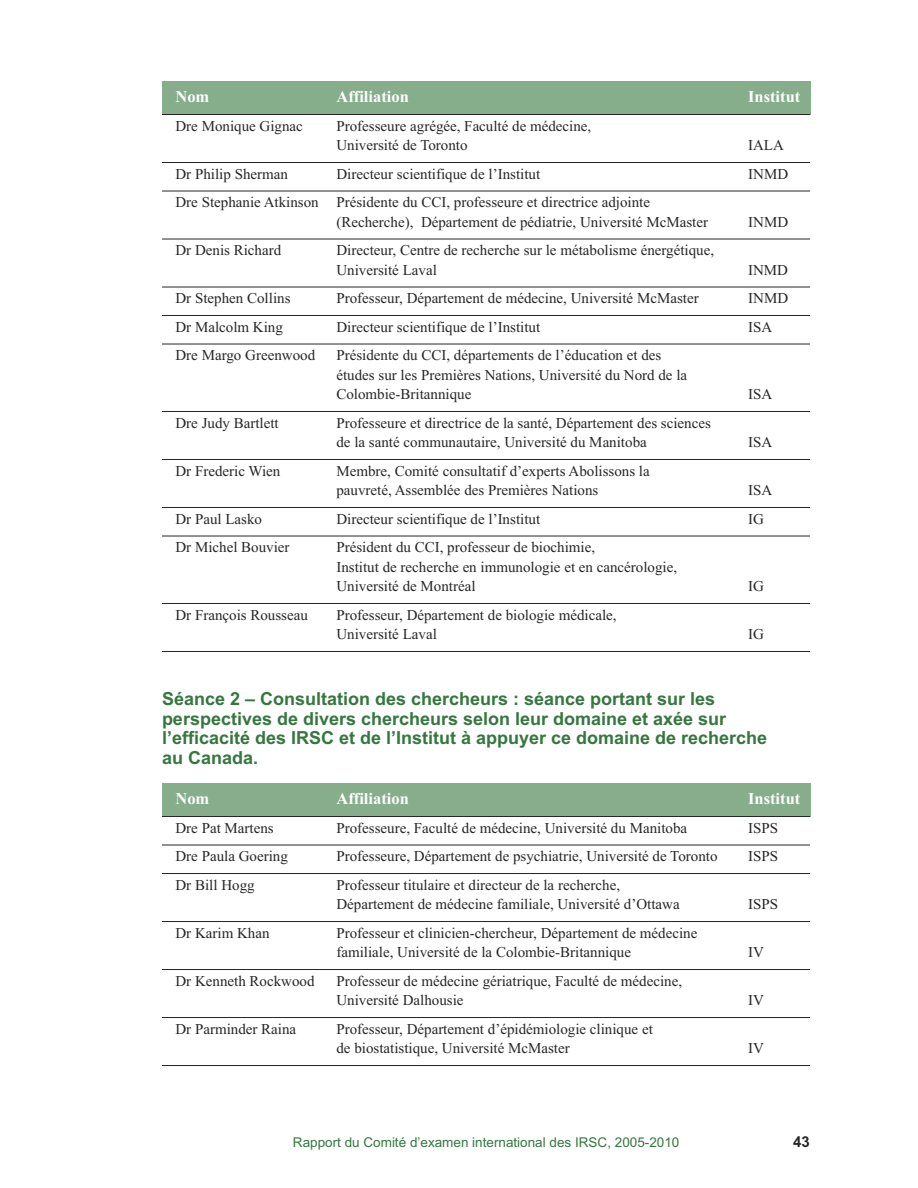
<style>
.page{position:relative;width:918px;height:1188px;background:#fff}
.page>*{position:absolute;margin:0;border:0;box-sizing:border-box;transform-origin:0 0}
.t1{font:700 18px/19.5px "Arial";color:#35773e}
.t2{font:700 16.5px "Times New Roman";color:#fff}
.t3{font:15px/19.5px "Times New Roman";color:#272627}
.t4{font:700 15px "Arial";color:#272627}
.t5{font:13.5px "Arial";color:#35773e}
</style>
<div class="page">
<div style="left:162px;top:783px;width:648px;height:34px;background:#86ae8b"></div>
<div style="left:162px;top:81px;width:648px;height:33px;background:#86ae8b"></div>
<hr style="left:162px;top:114px;width:648px;height:1px;background:#272627">
<hr style="left:162px;top:162px;width:648px;height:1px;background:#272627">
<hr style="left:162px;top:191px;width:648px;height:1px;background:#272627">
<hr style="left:162px;top:239px;width:648px;height:1px;background:#272627">
<hr style="left:162px;top:287px;width:648px;height:1px;background:#272627">
<hr style="left:162px;top:315px;width:648px;height:1px;background:#272627">
<hr style="left:162px;top:344px;width:648px;height:1px;background:#272627">
<hr style="left:162px;top:411px;width:648px;height:1px;background:#272627">
<hr style="left:162px;top:459px;width:648px;height:1px;background:#272627">
<hr style="left:162px;top:507px;width:648px;height:1px;background:#272627">
<hr style="left:162px;top:536px;width:648px;height:1px;background:#272627">
<hr style="left:162px;top:603px;width:648px;height:1px;background:#272627">
<hr style="left:162px;top:651px;width:648px;height:1px;background:#272627">
<hr style="left:162px;top:816px;width:648px;height:1px;background:#272627">
<hr style="left:162px;top:845px;width:648px;height:1px;background:#272627">
<hr style="left:162px;top:873px;width:648px;height:1px;background:#272627">
<hr style="left:162px;top:921px;width:648px;height:1px;background:#272627">
<hr style="left:162px;top:969px;width:648px;height:1px;background:#272627">
<hr style="left:162px;top:1017px;width:648px;height:1px;background:#272627">
<hr style="left:162px;top:1065px;width:648px;height:1px;background:#272627">
<p class="t2" style="left:176px;top:91px;width:35px">Nom</p>
<p class="t2" style="left:336px;top:91px;width:74px">Affiliation</p>
<p class="t2" style="left:748px;top:91px;width:54px">Institut</p>
<p class="t3" style="left:176px;top:117px;width:129px">Dre Monique Gignac</p>
<p class="t3" style="left:336px;top:117px;width:256px">Professeure agrégée, Faculté de médecine,<br>Université de Toronto</p>
<p class="t3" style="left:748px;top:137px;width:37px">IALA</p>
<p class="t3" style="left:176px;top:165px;width:114px">Dr Philip Sherman</p>
<p class="t3" style="left:336px;top:165px;width:205px">Directeur scientifique de l’Institut</p>
<p class="t3" style="left:748px;top:165px;width:41px">INMD</p>
<p class="t3" style="left:336px;top:194px;width:373px;text-indent:-161px">Dre Stephanie Atkinson Présidente du CCI, professeure et directrice adjointe (Recherche), Département de pédiatrie, Université McMaster</p>
<p class="t3" style="left:748px;top:213px;width:41px">INMD</p>
<p class="t3" style="left:176px;top:242px;width:107px">Dr Denis Richard</p>
<p class="t3" style="left:336px;top:242px;width:379px">Directeur, Centre de recherche sur le métabolisme énergétique,<br>Université Laval</p>
<p class="t3" style="left:748px;top:261px;width:41px">INMD</p>
<p class="t3" style="left:176px;top:290px;width:117px">Dr Stephen Collins</p>
<p class="t3" style="left:336px;top:290px;width:364px">Professeur, Département de médecine, Université McMaster</p>
<p class="t3" style="left:748px;top:290px;width:41px">INMD</p>
<p class="t3" style="left:176px;top:318px;width:109px">Dr Malcolm King</p>
<p class="t3" style="left:336px;top:318px;width:205px">Directeur scientifique de l’Institut</p>
<p class="t3" style="left:748px;top:318px;width:26px">ISA</p>
<p class="t3" style="left:176px;top:347px;width:141px">Dre Margo Greenwood</p>
<p class="t3" style="left:336px;top:347px;width:352px">Présidente du CCI, départements de l’éducation et des études sur les Premières Nations, Université du Nord de la<br>Colombie-Britannique</p>
<p class="t3" style="left:748px;top:386px;width:26px">ISA</p>
<p class="t3" style="left:176px;top:414px;width:105px">Dre Judy Bartlett</p>
<p class="t3" style="left:336px;top:414px;width:376px">Professeure et directrice de la santé, Département des sciences de la santé communautaire, Université du Manitoba</p>
<p class="t3" style="left:176px;top:462px;width:106px">Dr Frederic Wien</p>
<p class="t3" style="left:336px;top:462px;width:315px">Membre, Comité consultatif d’experts Abolissons la pauvreté, Assemblée des Premières Nations</p>
<p class="t3" style="left:748px;top:434px;width:26px">ISA</p>
<p class="t3" style="left:748px;top:482px;width:26px">ISA</p>
<p class="t3" style="left:176px;top:510px;width:88px">Dr Paul Lasko</p>
<p class="t3" style="left:336px;top:510px;width:205px">Directeur scientifique de l’Institut</p>
<p class="t3" style="left:748px;top:510px;width:17px">IG</p>
<p class="t3" style="left:176px;top:539px;width:116px">Dr Michel Bouvier</p>
<p class="t3" style="left:336px;top:539px;width:342px">Président du CCI, professeur de biochimie,<br>Institut de recherche en immunologie et en cancérologie,<br>Université de Montréal</p>
<p class="t3" style="left:748px;top:578px;width:17px">IG</p>
<p class="t3" style="left:176px;top:606px;width:134px">Dr François Rousseau</p>
<p class="t3" style="left:336px;top:606px;width:282px">Professeur, Département de biologie médicale,<br>Université Laval</p>
<p class="t3" style="left:748px;top:626px;width:17px">IG</p>
<p class="t1" style="left:162px;top:691px;width:607px">Séance 2 – Consultation des chercheurs : séance portant sur les perspectives de divers chercheurs selon leur domaine et axée sur l’efficacité des IRSC et de l’Institut à appuyer ce domaine de recherche au Canada.</p>
<p class="t2" style="left:176px;top:793px;width:35px">Nom</p>
<p class="t2" style="left:336px;top:793px;width:74px">Affiliation</p>
<p class="t2" style="left:748px;top:793px;width:54px">Institut</p>
<p class="t3" style="left:176px;top:819px;width:100px">Dre Pat Martens</p>
<p class="t3" style="left:336px;top:819px;width:352px">Professeure, Faculté de médecine, Université du Manitoba</p>
<p class="t3" style="left:748px;top:819px;width:32px">ISPS</p>
<p class="t3" style="left:176px;top:848px;width:114px">Dre Paula Goering</p>
<p class="t3" style="left:336px;top:848px;width:383px">Professeure, Département de psychiatrie, Université de Toronto</p>
<p class="t3" style="left:748px;top:848px;width:32px">ISPS</p>
<p class="t3" style="left:176px;top:876px;width:81px">Dr Bill Hogg</p>
<p class="t3" style="left:336px;top:876px;width:345px">Professeur titulaire et directeur de la recherche,<br>Département de médecine familiale, Université d’Ottawa</p>
<p class="t3" style="left:748px;top:896px;width:32px">ISPS</p>
<p class="t3" style="left:176px;top:924px;width:96px">Dr Karim Khan</p>
<p class="t3" style="left:336px;top:924px;width:362px">Professeur et clinicien-chercheur, Département de médecine familiale, Université de la Colombie-Britannique</p>
<p class="t3" style="left:176px;top:972px;width:141px">Dr Kenneth Rockwood</p>
<p class="t3" style="left:336px;top:972px;width:347px">Professeur de médecine gériatrique, Faculté de médecine,<br>Université Dalhousie</p>
<p class="t3" style="left:176px;top:1020px;width:122px">Dr Parminder Raina</p>
<p class="t3" style="left:336px;top:1020px;width:318px">Professeur, Département d’épidémiologie clinique et de biostatistique, Université McMaster</p>
<p class="t3" style="left:748px;top:944px;width:17px">IV</p>
<p class="t3" style="left:748px;top:992px;width:17px">IV</p>
<p class="t3" style="left:748px;top:1040px;width:17px">IV</p>
<p class="t5" style="left:293px;top:1135px;width:388px">Rapport du Comité d’examen international des IRSC, 2005-2010</p>
<p class="t4" style="left:793px;top:1136px;width:18px">43</p>
</div>
